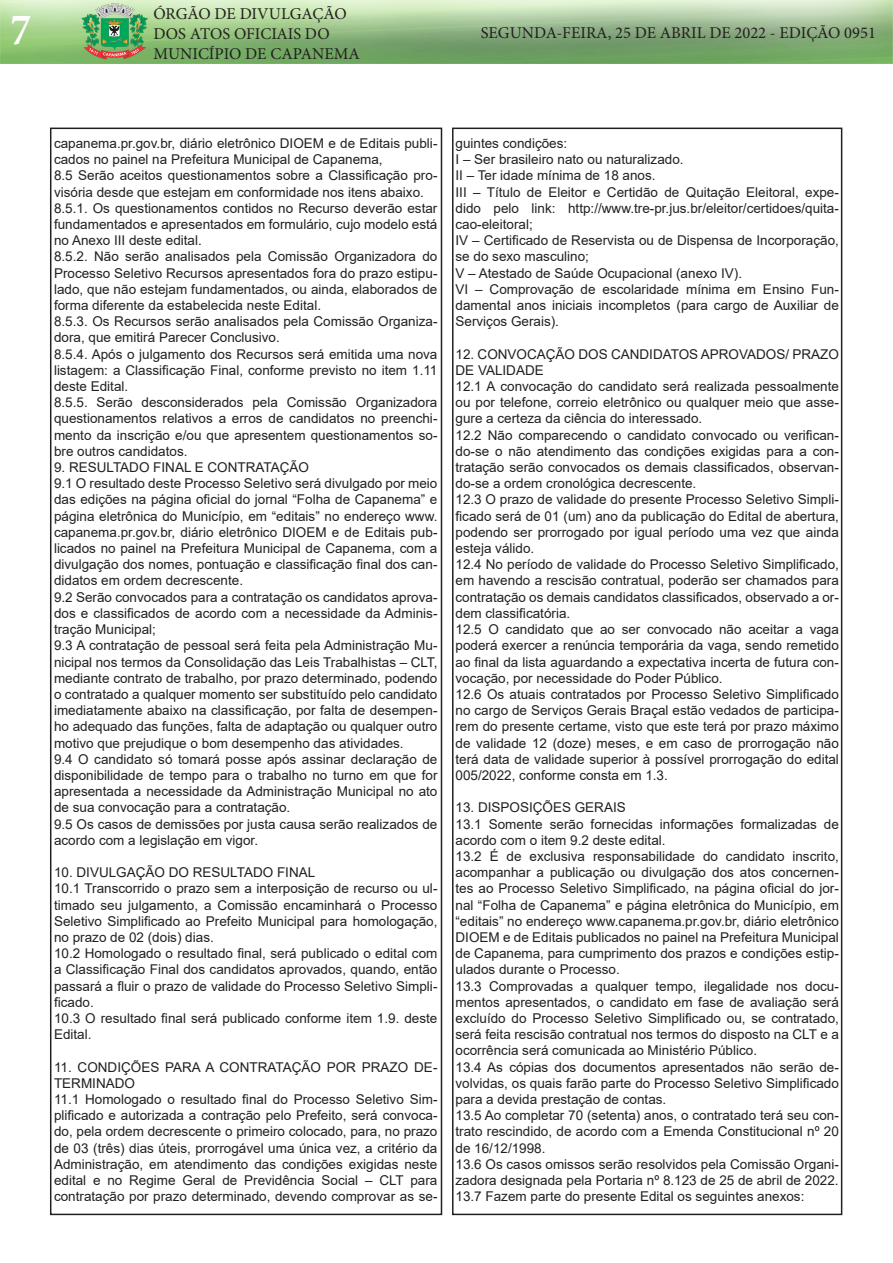
<style>
.page{position:relative;width:893px;height:1263px;background:#fff}
.page>*{position:absolute;margin:0;border:0;box-sizing:border-box;transform-origin:0 0}
.t1{font:700 condensed 45px "Minion Pro";color:#fff}
.t2{font:16.5px/19.8px "Minion Pro";color:#231f20}
.t3{font:13.5px/16.2px "Arial";color:#231f20;text-align:justify}
</style>
<div class="page">
<div style="left:50px;top:128px;width:392px;height:1087px;border:2px solid #231f20"></div>
<img style="left:0;top:0;width:893px;height:64px">
<div style="left:452px;top:128px;width:390px;height:1087px;border:2px solid #231f20"></div>
<h1 class="t1" style="left:11px;top:-1px;width:22px">7</h1>
<p class="t2" style="left:153px;top:4px;width:208px">ÓRGÃO DE DIVULGAÇÃO<br>DOS ATOS OFICIAIS DO<br>MUNICÍPIO DE CAPANEMA</p>
<p class="t2" style="left:481px;top:23px;width:396px">SEGUNDA-FEIRA, 25 DE ABRIL DE 2022 - EDIÇÃO 0951</p>
<p class="t3" style="left:54px;top:135px;width:385px">capanema.pr.gov.br, diário eletrônico DIOEM e de Editais publi&shy;cados no painel na Prefeitura Municipal de Capanema,</p>
<p class="t3" style="left:54px;top:167px;width:385px">8.5 Serão aceitos questionamentos sobre a Classificação pro&shy;visória desde que estejam em conformidade nos itens abaixo.</p>
<p class="t3" style="left:54px;top:200px;width:385px">8.5.1. Os questionamentos contidos no Recurso deverão estar fundamentados e apresentados em formulário, cujo modelo está no Anexo III deste edital.</p>
<p class="t3" style="left:54px;top:248px;width:385px">8.5.2. Não serão analisados pela Comissão Organizadora do Processo Seletivo Recursos apresentados fora do prazo estipu&shy;lado, que não estejam fundamentados, ou ainda, elaborados de forma diferente da estabelecida neste Edital.</p>
<p class="t3" style="left:54px;top:313px;width:385px">8.5.3. Os Recursos serão analisados pela Comissão Organiza&shy;dora, que emitirá Parecer Conclusivo.</p>
<p class="t3" style="left:54px;top:346px;width:385px">8.5.4. Após o julgamento dos Recursos será emitida uma nova listagem: a Classificação Final, conforme previsto no item 1.11 deste Edital.</p>
<p class="t3" style="left:54px;top:394px;width:385px">8.5.5. Serão desconsiderados pela Comissão Organizadora questionamentos relativos a erros de candidatos no preenchi&shy;mento da inscrição e/ou que apresentem questionamentos so&shy;bre outros candidatos.</p>
<p class="t3" style="left:54px;top:459px;width:257px">9. RESULTADO FINAL E CONTRATAÇÃO</p>
<p class="t3" style="left:54px;top:475px;width:385px">9.1 O resultado deste Processo Seletivo será divulgado por meio das edições na página oficial do jornal “Folha de Capanema” e página eletrônica do Município, em “editais” no endereço www. capanema.pr.gov.br, diário eletrônico DIOEM e de Editais pub&shy;licados no painel na Prefeitura Municipal de Capanema, com a divulgação dos nomes, pontuação e classificação final dos can&shy;didatos em ordem decrescente.</p>
<p class="t3" style="left:54px;top:589px;width:385px">9.2 Serão convocados para a contratação os candidatos aprova&shy;dos e classificados de acordo com a necessidade da Adminis&shy;tração Municipal;</p>
<p class="t3" style="left:54px;top:637px;width:385px">9.3 A contratação de pessoal será feita pela Administração Mu&shy;nicipal nos termos da Consolidação das Leis Trabalhistas – CLT, mediante contrato de trabalho, por prazo determinado, podendo o contratado a qualquer momento ser substituído pelo candidato imediatamente abaixo na classificação, por falta de desempen&shy;ho adequado das funções, falta de adaptação ou qualquer outro motivo que prejudique o bom desempenho das atividades.</p>
<p class="t3" style="left:54px;top:751px;width:385px">9.4 O candidato só tomará posse após assinar declaração de disponibilidade de tempo para o trabalho no turno em que for apresentada a necessidade da Administração Municipal no ato de sua convocação para a contratação.</p>
<p class="t3" style="left:54px;top:815px;width:385px">9.5 Os casos de demissões por justa causa serão realizados de acordo com a legislação em vigor.</p>
<p class="t3" style="left:54px;top:864px;width:263px">10. DIVULGAÇÃO DO RESULTADO FINAL</p>
<p class="t3" style="left:54px;top:880px;width:385px">10.1 Transcorrido o prazo sem a interposição de recurso ou ul&shy;timado seu julgamento, a Comissão encaminhará o Processo Seletivo Simplificado ao Prefeito Municipal para homologação, no prazo de 02 (dois) dias.</p>
<p class="t3" style="left:54px;top:945px;width:385px">10.2 Homologado o resultado final, será publicado o edital com a Classificação Final dos candidatos aprovados, quando, então passará a fluir o prazo de validade do Processo Seletivo Simpli&shy;ficado.</p>
<p class="t3" style="left:54px;top:1010px;width:385px">10.3 O resultado final será publicado conforme item 1.9. deste<br>Edital.</p>
<p class="t3" style="left:54px;top:1058px;width:385px">11. CONDIÇÕES PARA A CONTRATAÇÃO POR PRAZO DE-<br>TERMINADO</p>
<p class="t3" style="left:54px;top:1091px;width:385px">11.1 Homologado o resultado final do Processo Seletivo Sim&shy;plificado e autorizada a contração pelo Prefeito, será convoca&shy;do, pela ordem decrescente o primeiro colocado, para, no prazo de 03 (três) dias úteis, prorrogável uma única vez, a critério da Administração, em atendimento das condições exigidas neste edital e no Regime Geral de Previdência Social – CLT para contratação por prazo determinado, devendo comprovar as se-</p>
<p class="t3" style="left:455px;top:135px;width:113px">guintes condições:</p>
<p class="t3" style="left:455px;top:151px;width:230px">I – Ser brasileiro nato ou naturalizado.</p>
<p class="t3" style="left:455px;top:167px;width:202px">II – Ter idade mínima de 18 anos.</p>
<p class="t3" style="left:455px;top:184px;width:385px">III – Título de Eleitor e Certidão de Quitação Eleitoral, expe&shy;dido pelo link: http://www.tre-pr.jus.br/eleitor/certidoes/quita&shy;cao-eleitoral;</p>
<p class="t3" style="left:455px;top:232px;width:385px">IV – Certificado de Reservista ou de Dispensa de Incorporação, se do sexo masculino;</p>
<p class="t3" style="left:455px;top:265px;width:288px">V – Atestado de Saúde Ocupacional (anexo IV).</p>
<p class="t3" style="left:455px;top:281px;width:385px">VI – Comprovação de escolaridade mínima em Ensino Fun&shy;damental anos iniciais incompletos (para cargo de Auxiliar de Serviços Gerais).</p>
<p class="t3" style="left:455px;top:346px;width:385px">12. CONVOCAÇÃO DOS CANDIDATOS APROVADOS/ PRAZO<br>DE VALIDADE</p>
<p class="t3" style="left:455px;top:378px;width:385px">12.1 A convocação do candidato será realizada pessoalmente ou por telefone, correio eletrônico ou qualquer meio que asse&shy;gure a certeza da ciência do interessado.</p>
<p class="t3" style="left:455px;top:427px;width:385px">12.2 Não comparecendo o candidato convocado ou verifican&shy;do-se o não atendimento das condições exigidas para a con&shy;tratação serão convocados os demais classificados, observan&shy;do-se a ordem cronológica decrescente.</p>
<p class="t3" style="left:455px;top:491px;width:385px">12.3 O prazo de validade do presente Processo Seletivo Simpli&shy;ficado será de 01 (um) ano da publicação do Edital de abertura, podendo ser prorrogado por igual período uma vez que ainda esteja válido.</p>
<p class="t3" style="left:455px;top:556px;width:385px">12.4 No período de validade do Processo Seletivo Simplificado, em havendo a rescisão contratual, poderão ser chamados para contratação os demais candidatos classificados, observado a or&shy;dem classificatória.</p>
<p class="t3" style="left:455px;top:621px;width:385px">12.5 O candidato que ao ser convocado não aceitar a vaga poderá exercer a renúncia temporária da vaga, sendo remetido ao final da lista aguardando a expectativa incerta de futura con&shy;vocação, por necessidade do Poder Público.</p>
<p class="t3" style="left:455px;top:686px;width:385px">12.6 Os atuais contratados por Processo Seletivo Simplificado no cargo de Serviços Gerais Braçal estão vedados de participa&shy;rem do presente certame, visto que este terá por prazo máximo de validade 12 (doze) meses, e em caso de prorrogação não terá data de validade superior à possível prorrogação do edital 005/2022, conforme consta em 1.3.</p>
<p class="t3" style="left:455px;top:799px;width:172px">13. DISPOSIÇÕES GERAIS</p>
<p class="t3" style="left:455px;top:815px;width:385px">13.1 Somente serão fornecidas informações formalizadas de acordo com o item 9.2 deste edital.</p>
<p class="t3" style="left:455px;top:848px;width:385px">13.2 É de exclusiva responsabilidade do candidato inscrito, acompanhar a publicação ou divulgação dos atos concernen&shy;tes ao Processo Seletivo Simplificado, na página oficial do jor&shy;nal “Folha de Capanema” e página eletrônica do Município, em “editais” no endereço www.capanema.pr.gov.br, diário eletrônico DIOEM e de Editais publicados no painel na Prefeitura Municipal de Capanema, para cumprimento dos prazos e condições estip&shy;ulados durante o Processo.</p>
<p class="t3" style="left:455px;top:977px;width:385px">13.3 Comprovadas a qualquer tempo, ilegalidade nos docu&shy;mentos apresentados, o candidato em fase de avaliação será excluído do Processo Seletivo Simplificado ou, se contratado, será feita rescisão contratual nos termos do disposto na CLT e a ocorrência será comunicada ao Ministério Público.</p>
<p class="t3" style="left:455px;top:1058px;width:385px">13.4 As cópias dos documentos apresentados não serão de&shy;volvidas, os quais farão parte do Processo Seletivo Simplificado para a devida prestação de contas.</p>
<p class="t3" style="left:455px;top:1107px;width:385px">13.5 Ao completar 70 (setenta) anos, o contratado terá seu con&shy;trato rescindido, de acordo com a Emenda Constitucional nº 20 de 16/12/1998.</p>
<p class="t3" style="left:455px;top:1156px;width:385px">13.6 Os casos omissos serão resolvidos pela Comissão Organi&shy;zadora designada pela Portaria nº 8.123 de 25 de abril de 2022.</p>
<p class="t3" style="left:455px;top:1188px;width:350px">13.7 Fazem parte do presente Edital os seguintes anexos:</p>
</div>
